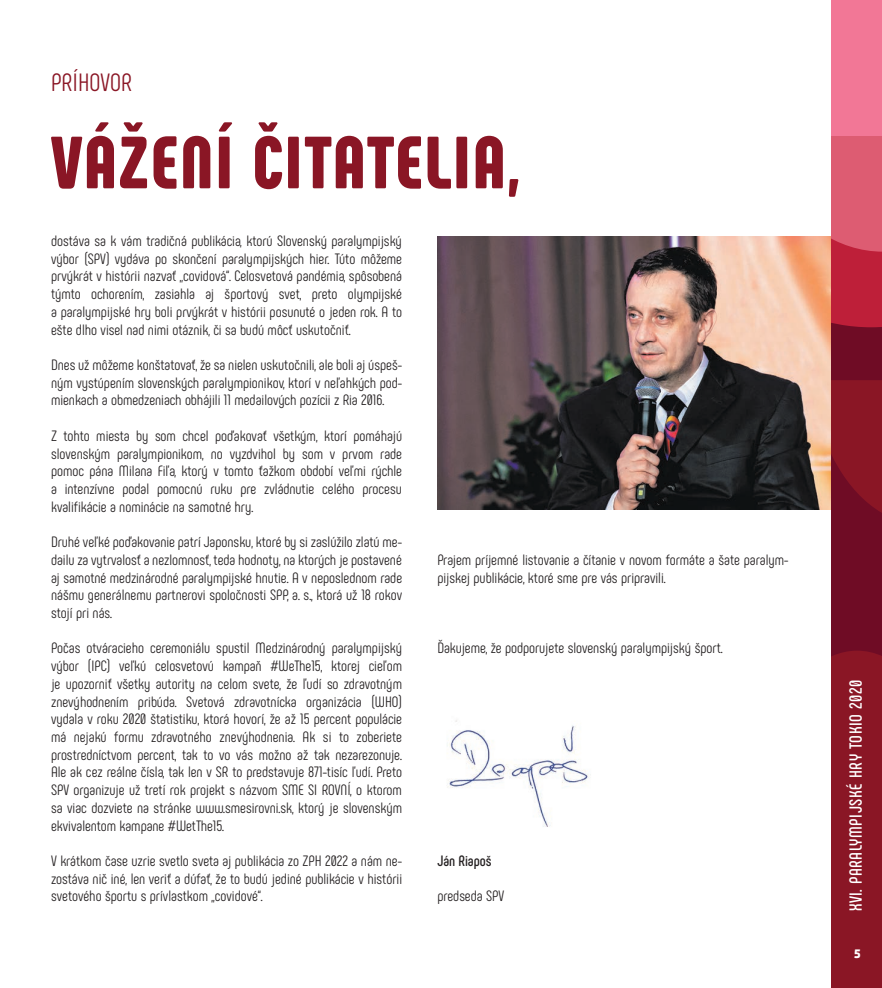
<style>
.page{position:relative;width:882px;height:988px;background:#fff}
.page>*{position:absolute;margin:0;border:0;box-sizing:border-box;transform-origin:0 0}
.t1{font:900 73.75px "Phenomena";letter-spacing:.025em;color:#8a1625}
.t2{font:25px "Phenomena";color:#8a1625}
.t3{font:700 17.5px "Phenomena";letter-spacing:.035em;color:#fff}
.t4{font:15px/17.8px "Phenomena";color:#231f20;text-align:justify}
.t5{font:700 15px "Phenomena";color:#231f20}
.t6{font:800 11.88px "Skoda Pro";color:#fff}
</style>
<div class="page">
<div style="left:790px;top:20px;width:92px;height:968px;background:#6f0c25"></div>
<div style="left:831px;top:252px;width:51px;height:75px;background:#be1f39"></div>
<div style="left:831px;top:136px;width:51px;height:116px;background:#dd5c72"></div>
<div style="left:831px;top:651px;width:51px;height:337px;background:#8a1625"></div>
<div style="left:825px;top:0;width:57px;height:136px;background:#f27796"></div>
<svg style="left:831px;top:380px;width:51px;height:133px"></svg>
<div style="left:0;top:0;width:831px;height:988px;background:#fff"></div>
<img style="left:447px;top:720px;width:144px;height:107px">
<img style="left:437px;top:236px;width:394px;height:273px">
<h2 class="t2" style="left:51px;top:73px;width:82px">PRÍHOVOR</h2>
<h1 class="t1" style="left:51px;top:136px;width:469px">VÁŽENÍ ČITATELIA,</h1>
<p class="t4" style="left:51px;top:233px;width:352px">dostáva sa k vám tradičná publikácia, ktorú Slovenský paralympijský výbor (SPV) vydáva po skončení paralympijských hier. Túto môžeme prvýkrát v histórii nazvať „„covidová“. Celosvetová pandémia, spôsobená týmto ochorením, zasiahla aj športový svet, preto olympijské a paralympijské hry boli prvýkrát v histórii posunuté o jeden rok. A to ešte dlho visel nad nimi otáznik, či sa budú môcť uskutočniť.</p>
<p class="t4" style="left:51px;top:357px;width:352px">Dnes už môžeme konštatovať, že sa nielen uskutočnili, ale boli aj úspeš&shy;ným vystúpením slovenských paralympionikov, ktorí v neľahkých pod&shy;mienkach a obmedzeniach obhájili 11 medailových pozícii z Ria 2016.</p>
<p class="t4" style="left:51px;top:428px;width:352px">Z tohto miesta by som chcel poďakovať všetkým, ktorí pomáhajú slovenským paralympionikom, no vyzdvihol by som v prvom rade pomoc pána Milana Fiľa, ktorý v tomto ťažkom období veľmi rýchle a intenzívne podal pomocnú ruku pre zvládnutie celého procesu kvalifikácie a nominácie na samotné hry.</p>
<p class="t4" style="left:51px;top:535px;width:352px">Druhé veľké poďakovanie patrí Japonsku, ktoré by si zaslúžilo zlatú me&shy;dailu za vytrvalosť a nezlomnosť, teda hodnoty, na ktorých je postavené aj samotné medzinárodné paralympijské hnutie. A v neposlednom rade nášmu generálnemu partnerovi spoločnosti SPP, a. s., ktorá už 18 rokov stojí pri nás.</p>
<p class="t4" style="left:51px;top:641px;width:352px">Počas otváracieho ceremoniálu spustil Medzinárodný paralympijský výbor (IPC) veľkú celosvetovú kampaň #WeThe15, ktorej cieľom je upozorniť všetky autority na celom svete, že ľudí so zdravotným znevýhodnením pribúda. Svetová zdravotnícka organizácia (WHO) vydala v roku 2020 štatistiku, ktorá hovorí, že až 15 percent populácie má nejakú formu zdravotného znevýhodnenia. Ak si to zoberiete prostredníctvom percent, tak to vo vás možno až tak nezarezonuje.<br>Ale ak cez reálne čísla, tak len v SR to predstavuje 871-tisíc ľudí. Preto SPV organizuje už tretí rok projekt s názvom SME SI ROVNÍ, o ktorom sa viac dozviete na stránke www.smesirovni.sk, ktorý je slovenským ekvivalentom kampane #WetThe15.</p>
<p class="t4" style="left:51px;top:853px;width:352px">V krátkom čase uzrie svetlo sveta aj publikácia zo ZPH 2022 a nám ne&shy;zostáva nič iné, len veriť a dúfať, že to budú jediné publikácie v histórii svetového športu s prívlastkom „„covidové“.</p>
<p class="t4" style="left:437px;top:552px;width:352px">Prajem príjemné listovanie a čítanie v novom formáte a šate paralym&shy;pijskej publikácie, ktoré sme pre vás pripravili.</p>
<p class="t4" style="left:437px;top:641px;width:287px">Ďakujeme, že podporujete slovenský paralympijský šport.</p>
<p class="t5" style="left:437px;top:855px;width:56px">Ján Riapoš</p>
<p class="t4" style="left:437px;top:889px;width:68px">predseda SPV</p>
<p class="t3" style="left:849px;top:911px;width:233px;rotate:-90deg">XVI. PARALYMPIJSKÉ HRY TOKIO 2020</p>
<p class="t6" style="left:854px;top:946px;width:8px">5</p>
</div>
